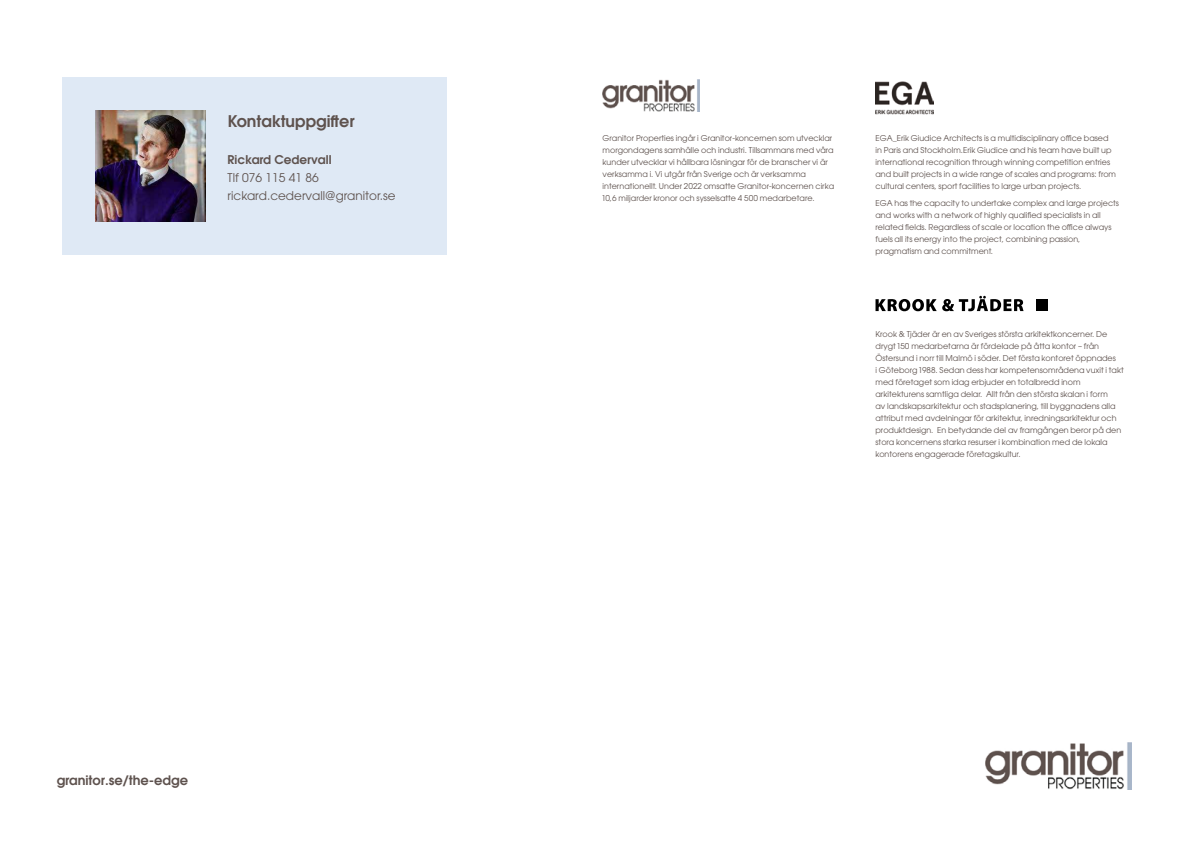
<style>
.page{position:relative;width:1191px;height:842px;background:#fff}
.page>*{position:absolute;margin:0;border:0;box-sizing:border-box;transform-origin:0 0}
.t1{font:600 16px "ITC Avant Garde Pro";color:#5e524e}
.t2{font:600 13px "ITC Avant Garde Pro";color:#5e524e}
.t3{font:12px/18px "ITC Avant Garde Pro";color:#5e524e}
.t4{font:600 12px "ITC Avant Garde Pro";color:#5e524e}
.t5{font:8px/12px "ITC Avant Garde Pro";color:#5e524e}
</style>
<div class="page">
<img style="left:875px;top:81px;width:58px;height:34px">
<img style="left:602px;top:80px;width:98px;height:31px">
<svg style="left:875px;top:299px;width:61px;height:12px"></svg>
<svg style="left:942px;top:296px;width:81px;height:15px"></svg>
<div style="left:1036px;top:299px;width:12px;height:12px;background:#000"></div>
<div style="left:62px;top:77px;width:384px;height:178px;background:#dfe9f5"></div>
<img style="left:95px;top:111px;width:111px;height:110px">
<img style="left:985px;top:743px;width:146px;height:47px">
<h1 class="t1" style="left:227px;top:110px;width:128px">Kontaktuppgifter</h1>
<h3 class="t4" style="left:227px;top:152px;width:105px">Rickard Cedervall</h3>
<h3 class="t3" style="left:227px;top:168px;width:170px">Tlf 076 115 41 86 rickard.cedervall@granitor.se</h3>
<h2 class="t2" style="left:57px;top:772px;width:133px">granitor.se/the-edge</h2>
<p class="t5" style="left:602px;top:132px;width:233px">Granitor Properties ingår i Granitor-koncernen som utvecklar morgondagens samhälle och industri. Tillsammans med våra kunder utvecklar vi hållbara lösningar för de branscher vi är verksamma i. Vi utgår från Sverige och är verksamma internationellt. Under 2022 omsatte Granitor-koncernen cirka 10,6 miljarder kronor och sysselsatte 4 500 medarbetare.</p>
<p class="t5" style="left:875px;top:132px;width:242px">EGA_Erik Giudice Architects is a multidisciplinary office based in Paris and Stockholm.Erik Giudice and his team have built up international recognition through winning competition entries and built projects in a wide range of scales and programs: from cultural centers, sport facilities to large urban projects.</p>
<p class="t5" style="left:875px;top:197px;width:245px">EGA has the capacity to undertake complex and large projects and works with a network of highly qualified specialists in all related fields. Regardless of scale or location the office always fuels all its energy into the project, combining passion, pragmatism and commitment.</p>
<p class="t5" style="left:875px;top:328px;width:250px">Krook &amp; Tjäder är en av Sveriges största arkitektkoncerner. De drygt 150 medarbetarna är fördelade på åtta kontor – från Östersund i norr till Malmö i söder. Det första kontoret öppnades<br>i Göteborg 1988. Sedan dess har kompetensområdena vuxit i takt med företaget som idag erbjuder en totalbredd inom arkitekturens samtliga delar. Allt från den största skalan i form<br>av landskapsarkitektur och stadsplanering, till byggnadens alla attribut med avdelningar för arkitektur, inredningsarkitektur och produktdesign. En betydande del av framgången beror på den stora koncernens starka resurser i kombination med de lokala kontorens engagerade företagskultur.</p>
</div>
